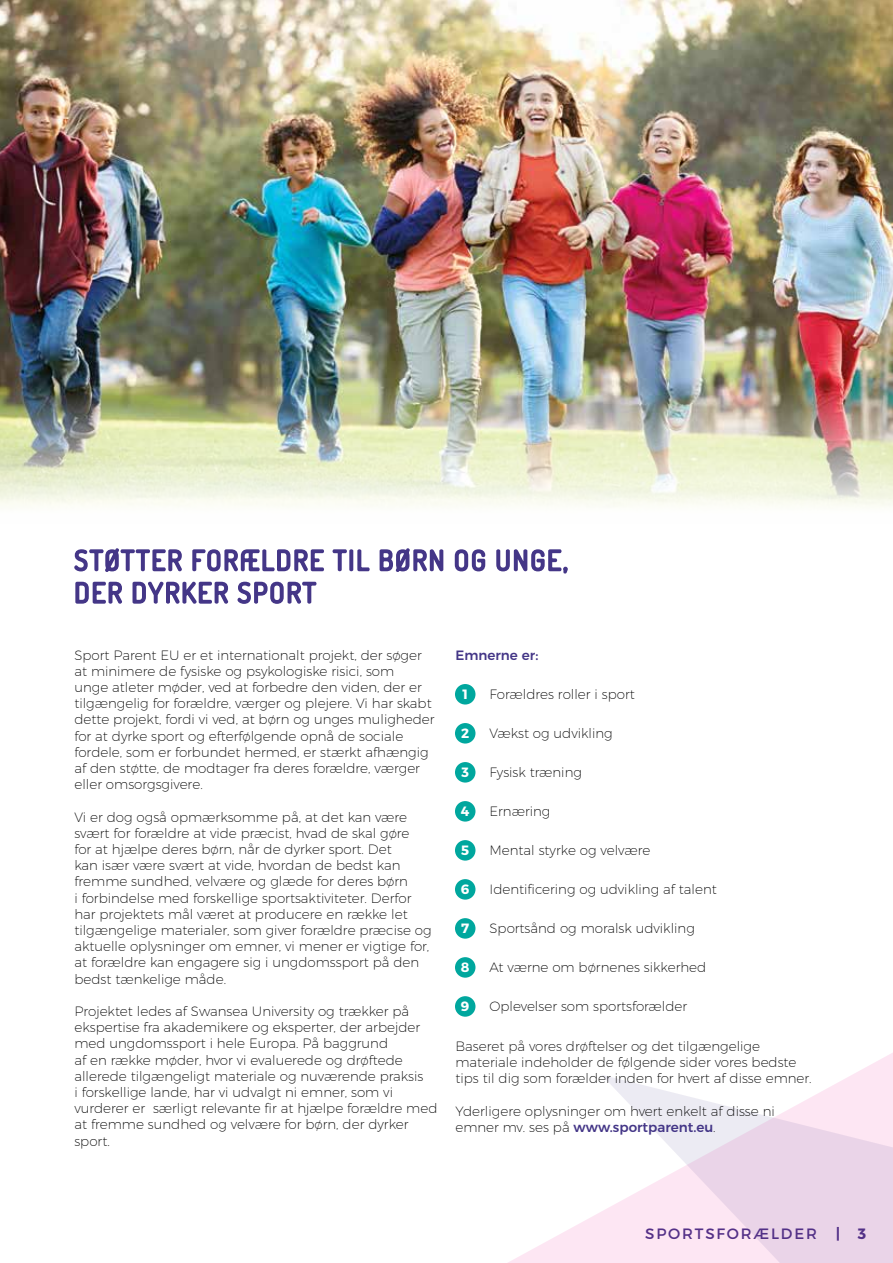
<style>
.page{position:relative;width:893px;height:1263px;background:#fff}
.page>*{position:absolute;margin:0;border:0;box-sizing:border-box;transform-origin:0 0}
.t1{font:15px "Montserrat";letter-spacing:.12em;color:#443687}
.t2{font:700 15px "Montserrat";color:#443687}
.t3{font:200 13.5px/16.2px "Montserrat";color:#000}
.t4{font:500 13.5px "Montserrat";color:#443687}
.t5{font:700 13.5px "Montserrat";color:#fff}
.s1{font-weight:500;color:#443687}
</style>
<div class="page">
<svg style="left:508px;top:1053px;width:385px;height:210px"></svg>
<svg style="left:601px;top:1074px;width:292px;height:189px"></svg>
<img style="left:0;top:0;width:893px;height:507px">
<div style="left:455px;top:684px;width:20px;height:20px;background:#00a79e;border-radius:50%"></div>
<div style="left:455px;top:723px;width:20px;height:20px;background:#00a79e;border-radius:50%"></div>
<div style="left:455px;top:801px;width:20px;height:20px;background:#00a79e;border-radius:50%"></div>
<div style="left:455px;top:879px;width:20px;height:21px;background:#00a79e;border-radius:50%"></div>
<div style="left:455px;top:957px;width:20px;height:21px;background:#00a79e;border-radius:50%"></div>
<div style="left:455px;top:762px;width:20px;height:20px;background:#00a79e;border-radius:50%"></div>
<div style="left:455px;top:840px;width:20px;height:21px;background:#00a79e;border-radius:50%"></div>
<div style="left:455px;top:918px;width:20px;height:21px;background:#00a79e;border-radius:50%"></div>
<div style="left:455px;top:996px;width:20px;height:21px;background:#00a79e;border-radius:50%"></div>
<svg style="left:74px;top:548px;width:108px;height:24px"></svg>
<svg style="left:192px;top:549px;width:132px;height:23px"></svg>
<svg style="left:332px;top:549px;width:15px;height:23px"></svg>
<div style="left:349px;top:549px;width:4px;height:22px;border:2px solid #443687"></div>
<svg style="left:357px;top:549px;width:13px;height:23px"></svg>
<svg style="left:379px;top:548px;width:65px;height:24px"></svg>
<svg style="left:454px;top:549px;width:32px;height:23px"></svg>
<svg style="left:496px;top:549px;width:72px;height:25px"></svg>
<svg style="left:75px;top:581px;width:47px;height:23px"></svg>
<svg style="left:132px;top:581px;width:97px;height:23px"></svg>
<svg style="left:237px;top:581px;width:80px;height:23px"></svg>
<p class="t3" style="left:74px;top:646px;width:362px">Sport Parent EU er et internationalt projekt, der søger at minimere de fysiske og psykologiske risici, som<br>unge atleter møder, ved at forbedre den viden, der er tilgængelig for forældre, værger og plejere. Vi har skabt dette projekt, fordi vi ved, at børn og unges muligheder for at dyrke sport og efterfølgende opnå de sociale fordele, som er forbundet hermed, er stærkt afhængig af den støtte, de modtager fra deres forældre, værger eller omsorgsgivere.</p>
<p class="t3" style="left:74px;top:808px;width:359px">Vi er dog også opmærksomme på, at det kan være svært for forældre at vide præcist, hvad de skal gøre<br>for at hjælpe deres børn, når de dyrker sport. Det<br>kan især være svært at vide, hvordan de bedst kan fremme sundhed, velvære og glæde for deres børn<br>i forbindelse med forskellige sportsaktiviteter. Derfor har projektets mål været at producere en række let tilgængelige materialer, som giver forældre præcise og aktuelle oplysninger om emner, vi mener er vigtige for, at forældre kan engagere sig i ungdomssport på den bedst tænkelige måde.</p>
<p class="t3" style="left:74px;top:1003px;width:365px">Projektet ledes af Swansea University og trækker på ekspertise fra akademikere og eksperter, der arbejder med ungdomssport i hele Europa. På baggrund<br>af en række møder, hvor vi evaluerede og drøftede allerede tilgængeligt materiale og nuværende praksis<br>i forskellige lande, har vi udvalgt ni emner, som vi vurderer er særligt relevante fir at hjælpe forældre med at fremme sundhed og velvære for børn, der dyrker sport.</p>
<p class="t4" style="left:455px;top:644px;width:84px">Emnerne er:</p>
<p class="t3" style="left:489px;top:685px;width:147px">Forældres roller i sport</p>
<p class="t3" style="left:489px;top:724px;width:125px">Vækst og udvikling</p>
<p class="t3" style="left:489px;top:763px;width:94px">Fysisk træning</p>
<p class="t3" style="left:489px;top:802px;width:62px">Ernæring</p>
<p class="t3" style="left:489px;top:841px;width:162px">Mental styrke og velvære</p>
<p class="t3" style="left:489px;top:880px;width:229px">Identificering og udvikling af talent</p>
<p class="t3" style="left:489px;top:919px;width:207px">Sportsånd og moralsk udvikling</p>
<p class="t3" style="left:489px;top:958px;width:218px">At værne om børnenes sikkerhed</p>
<p class="t3" style="left:489px;top:997px;width:199px">Oplevelser som sportsforælder</p>
<p class="t3" style="left:455px;top:1037px;width:358px">Baseret på vores drøftelser og det tilgængelige materiale indeholder de følgende sider vores bedste tips til dig som forælder inden for hvert af disse emner.</p>
<p class="t3" style="left:455px;top:1102px;width:321px">Yderligere oplysninger om hvert enkelt af disse ni emner mv. ses på <span class="s1">www.sportparent.eu</span>.</p>
<p class="t5" style="left:462px;top:686px;width:7px">1</p>
<p class="t5" style="left:461px;top:725px;width:10px">2</p>
<p class="t5" style="left:461px;top:764px;width:9px">3</p>
<p class="t5" style="left:461px;top:803px;width:10px">4</p>
<p class="t5" style="left:461px;top:842px;width:10px">5</p>
<p class="t5" style="left:461px;top:881px;width:10px">6</p>
<p class="t5" style="left:461px;top:920px;width:10px">7</p>
<p class="t5" style="left:461px;top:959px;width:10px">8</p>
<p class="t5" style="left:461px;top:998px;width:10px">9</p>
<p class="t1" style="left:645px;top:1225px;width:173px">SPORTSFORÆLDER</p>
<p class="t2" style="left:836px;top:1224px;width:32px">| 3</p>
</div>
